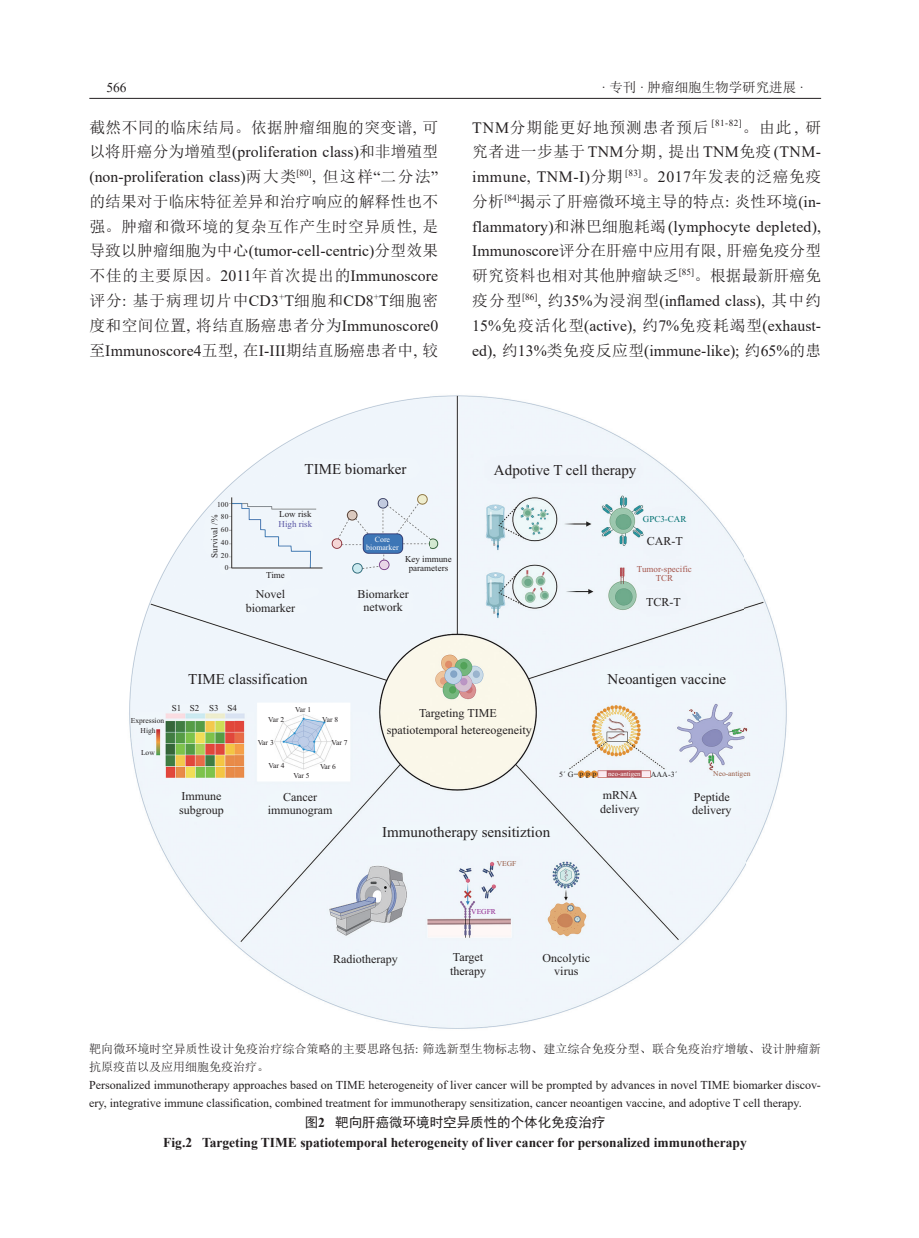
<style>
.page{position:relative;width:919px;height:1238px;background:#fff}
.page>*{position:absolute;margin:0;border:0;box-sizing:border-box;transform-origin:0 0}
.正文{font:15.75px/24.8px "Times New Roman";color:#231f20;text-align:justify}
.正文-2{font:15.75px/24.8px "Sim Sun";letter-spacing:.03em;color:#231f20;text-align:justify}
.t1{font:15px "Times New Roman";color:#231f20}
.表头_图题{font:700 13.5px "Times New Roman";color:#231f20}
.表头_图题-2{font:13.5px "Sim Hei";color:#231f20}
.t2{font:13.5px "Sim Sun";color:#231f20}
.t3{font:13.5px "Times New Roman";color:#231f20}
.表格_图注{font:12px/13.5px "Times New Roman";color:#231f20}
.表格_图注-2{font:12px/18px "Sim Sun";letter-spacing:.005em;color:#231f20}
.t4{font:9px/9px "Times New Roman";color:#231f20;text-align:center}
.t5{font:9px/9px "Times New Roman";color:#a6574e;text-align:center}
.t6{font:9px/10.5px "Times New Roman";color:#5a57a5}
.t7{font:9px "Times New Roman";color:#007070}
.t8{font:7.95px/7.9px "Times New Roman";color:#fff;text-align:center}
.t9{font:7.95px "Times New Roman";letter-spacing:.115em;color:#231f20}
.t10{font:7.5px/12.8px "Times New Roman";color:#231f20;text-align:right}
.t11{font:7.5px "Times New Roman";color:#955841}
.t12{font:7.5px "Times New Roman";color:#90268f}
.t13{font:6.9px "Times New Roman";color:#fff}
.s1{font-family:"Times New Roman"}
.s2{font-family:"Sim Sun"}
.s3{color:#231f20}
.s4{font-family:"Times New Roman";font-weight:700}
</style>
<div class="page">
<hr style="left:89px;top:98px;width:732px;height:1px;background:#231f20">
<img style="left:129px;top:395px;width:658px;height:634px">
<p class="t3" style="left:106px;top:78px;width:22px">566</p>
<p class="t2" style="left:601px;top:81px;width:204px"><span class="s1">·</span> 专刊 <span class="s1">·</span> 肿瘤细胞生物学研究进展 <span class="s1">·</span></p>
<p class="正文-2" style="left:89px;top:115px;width:350px">截然不同的临床结局。依据肿瘤细胞的突变谱<span class="s1">,</span> 可以将肝癌分为增殖型<span class="s1">(proliferation class)</span>和非增殖型<span class="s1">(non-proliferation class)</span>两大类<sup>[80]</sup><span class="s1">,</span> 但这样<span class="s1">“</span>二分法<span class="s1">”</span>的结果对于临床特征差异和治疗响应的解释性也不强。肿瘤和微环境的复杂互作产生时空异质性<span class="s1">,</span> 是导致以肿瘤细胞为中心<span class="s1">(tumor-cell-centric)</span>分型效果不佳的主要原因。<span class="s1">2011</span>年首次提出的<span class="s1">Immunoscore</span>评分<span class="s1">:</span> 基于病理切片中<span class="s1">CD3</span><sup>+</sup><span class="s1">T</span>细胞和<span class="s1">CD8</span><sup>+</sup><span class="s1">T</span>细胞密度和空间位置<span class="s1">,</span> 将结直肠癌患者分为<span class="s1">Immunoscore0</span>至<span class="s1">Immunoscore4</span>五型<span class="s1">,</span> 在<span class="s1">I-III</span>期结直肠癌患者中<span class="s1">,</span> 较</p>
<p class="正文" style="left:472px;top:114px;width:350px">TNM<span class="s2">分期能更好地预测患者预后</span> <sup>[81-82]</sup><span class="s2">。由此</span> , <span class="s2">研究者进一步基于</span>TNM<span class="s2">分期</span>, <span class="s2">提出</span>TNM<span class="s2">免疫</span>(TNM&shy;immune, TNM-I)<span class="s2">分期</span> <sup>[83]</sup><span class="s2">。</span>2017<span class="s2">年发表的泛癌免疫分析</span><sup>[84]</sup><span class="s2">揭示了肝癌微环境主导的特点</span>: <span class="s2">炎性环境</span>(in&shy;flammatory)<span class="s2">和淋巴细胞耗竭</span>(lymphocyte depleted), Immunoscore<span class="s2">评分在肝癌中应用有限</span>, <span class="s2">肝癌免疫分型研究资料也相对其他肿瘤缺乏</span><sup>[85]</sup><span class="s2">。根据最新肝癌免疫分型</span><sup>[86]</sup>, <span class="s2">约</span>35%<span class="s2">为浸润型</span>(inflamed class), <span class="s2">其中约</span>15%<span class="s2">免疫活化型</span>(active), <span class="s2">约</span>7%<span class="s2">免疫耗竭型</span>(exhaust&shy;ed), <span class="s2">约</span>13%<span class="s2">类免疫反应型</span>(immune-like); <span class="s2">约</span>65%<span class="s2">的患</span></p>
<p class="t10" style="left:217px;top:497px;width:13px">100<br>80<br>60<br>40<br>20<br>0</p>
<p class="t4" style="left:210px;top:557px;width:44px;rotate:-90deg">Survival /%</p>
<p class="t1" style="left:304px;top:458px;width:104px">TIME biomarker</p>
<p class="t6" style="left:278px;top:508px;width:35px"><span class="s3">Low risk<br></span>High risk</p>
<p class="t4" style="left:266px;top:570px;width:20px">Time</p>
<p class="t8" style="left:366px;top:535px;width:34px">Core biomarker</p>
<p class="t4" style="left:405px;top:554px;width:48px">Key immune parameters</p>
<p class="表格_图注" style="left:246px;top:587px;width:51px;text-align:center">Novel biomarker</p>
<p class="表格_图注" style="left:357px;top:586px;width:53px;text-align:center">Biomarker network</p>
<p class="t1" style="left:494px;top:459px;width:144px">Adpotive T cell therapy</p>
<p class="t7" style="left:642px;top:512px;width:45px">GPC3-CAR</p>
<p class="表格_图注" style="left:647px;top:534px;width:37px">CAR-T</p>
<p class="t5" style="left:637px;top:564px;width:56px">Tumor-specific<br>TCR</p>
<p class="表格_图注" style="left:646px;top:595px;width:36px">TCR-T</p>
<p class="t10" style="left:131px;top:715px;width:35px;line-height:10.4px;text-align:center">Expression<br>High</p>
<p class="t10" style="left:141px;top:746px;width:15px">Low</p>
<p class="t1" style="left:188px;top:669px;width:121px">TIME classification</p>
<p class="t1" style="left:607px;top:668px;width:120px">Neoantigen vaccine</p>
<p class="表格_图注" style="left:387px;top:704px;width:146px;line-height:16.5px;text-align:center">Targeting TIME spatiotemporal hetereogeneity</p>
<p class="t4" style="left:172px;top:703px;width:67px">S1 S2 S3 S4</p>
<p class="t10" style="left:295px;top:703px;width:18px">Var 1</p>
<p class="t10" style="left:268px;top:712px;width:18px">Var 2</p>
<p class="t10" style="left:258px;top:736px;width:18px">Var 3</p>
<p class="t10" style="left:268px;top:759px;width:18px">Var 4</p>
<p class="t10" style="left:322px;top:713px;width:18px">Var 8</p>
<p class="t10" style="left:331px;top:736px;width:18px">Var 7</p>
<p class="t10" style="left:320px;top:759px;width:18px">Var 6</p>
<p class="t13" style="left:608px;top:769px;width:34px">neo-antigen</p>
<p class="t11" style="left:713px;top:768px;width:39px">Neo-antigen</p>
<p class="t9" style="left:559px;top:769px;width:39px">5´ G PPP</p>
<p class="t9" style="left:650px;top:769px;width:28px">AAA-3´</p>
<p class="t10" style="left:293px;top:769px;width:18px">Var 5</p>
<p class="表格_图注" style="left:179px;top:789px;width:46px">Immune subgroup</p>
<p class="表格_图注" style="left:268px;top:789px;width:66px;text-align:center">Cancer immunogram</p>
<p class="表格_图注" style="left:600px;top:788px;width:41px">mRNA delivery</p>
<p class="t1" style="left:382px;top:821px;width:169px">Immunotherapy sensitiztion</p>
<p class="t11" style="left:496px;top:858px;width:21px">VEGF</p>
<p class="表格_图注" style="left:692px;top:789px;width:41px">Peptide delivery</p>
<p class="t12" style="left:471px;top:906px;width:26px">VEGFR</p>
<p class="表格_图注" style="left:333px;top:952px;width:66px">Radiotherapy</p>
<p class="表格_图注" style="left:450px;top:950px;width:37px">Target therapy</p>
<p class="表格_图注" style="left:542px;top:951px;width:49px;text-align:center">Oncolytic virus</p>
<p class="表格_图注-2" style="left:89px;top:1039px;width:733px">靶向微环境时空异质性设计免疫治疗综合策略的主要思路包括<span class="s1">:</span> 筛选新型生物标志物、建立综合免疫分型、联合免疫治疗增敏、设计肿瘤新抗原疫苗以及应用细胞免疫治疗。</p>
<p class="表格_图注" style="left:89px;top:1075px;width:733px;line-height:18px">Personalized immunotherapy approaches based on TIME heterogeneity of liver cancer will be prompted by advances in novel TIME biomarker discov&shy;ery, integrative immune classification, combined treatment for immunotherapy sensitization, cancer neoantigen vaccine, and adoptive T cell therapy.</p>
<p class="表头_图题-2" style="left:305px;top:1114px;width:302px">图<span class="s4">2</span> 靶向肝癌微环境时空异质性的个体化免疫治疗</p>
<p class="表头_图题" style="left:163px;top:1132px;width:585px">Fig.2 Targeting TIME spatiotemporal heterogeneity of liver cancer for personalized immunotherapy</p>
</div>
